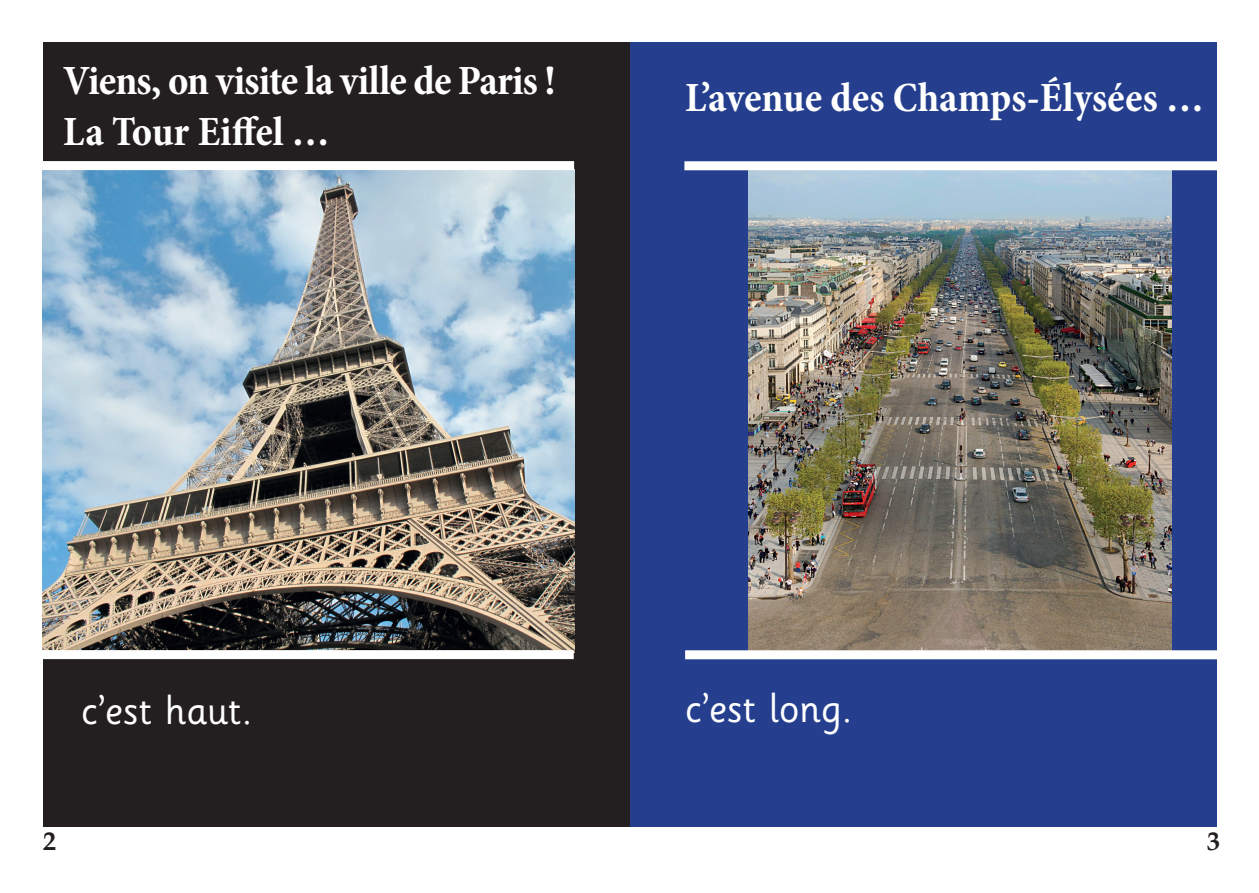
<style>
.page{position:relative;width:1259px;height:893px;background:#fff}
.page>*{position:absolute;margin:0;border:0;box-sizing:border-box;transform-origin:0 0}
.t1{font:700 condensed 42px/50.4px "Minion Pro";letter-spacing:-.01em;color:#fff}
.t2{font:42px "Sassoon Infant";color:#fff}
.t3{font:700 27px "Palatino";color:#231f20}
</style>
<div class="page">
<div style="left:43px;top:43px;width:586px;height:784px;background:#231f20"></div>
<div style="left:630px;top:43px;width:586px;height:784px;background:#253f8e"></div>
<img style="left:43px;top:170px;width:531px;height:480px">
<img style="left:748px;top:170px;width:423px;height:480px">
<div style="left:30px;top:161px;width:544px;height:9px;background:#fff"></div>
<div style="left:32px;top:650px;width:542px;height:9px;background:#fff"></div>
<div style="left:685px;top:650px;width:545px;height:9px;background:#fff"></div>
<div style="left:684px;top:161px;width:541px;height:9px;background:#fff"></div>
<p class="t1" style="left:63px;top:59px;width:494px">Viens, on visite la ville de Paris !<br>La Tour Eiffel …</p>
<p class="t1" style="left:685px;top:76px;width:520px">L’avenue des Champs-Élysées …</p>
<p class="t2" style="left:81px;top:693px;width:173px">c’est haut.</p>
<p class="t2" style="left:685px;top:691px;width:169px">c’est long.</p>
<p class="t3" style="left:43px;top:828px;width:15px">2</p>
<p class="t3" style="left:1206px;top:827px;width:15px">3</p>
</div>
